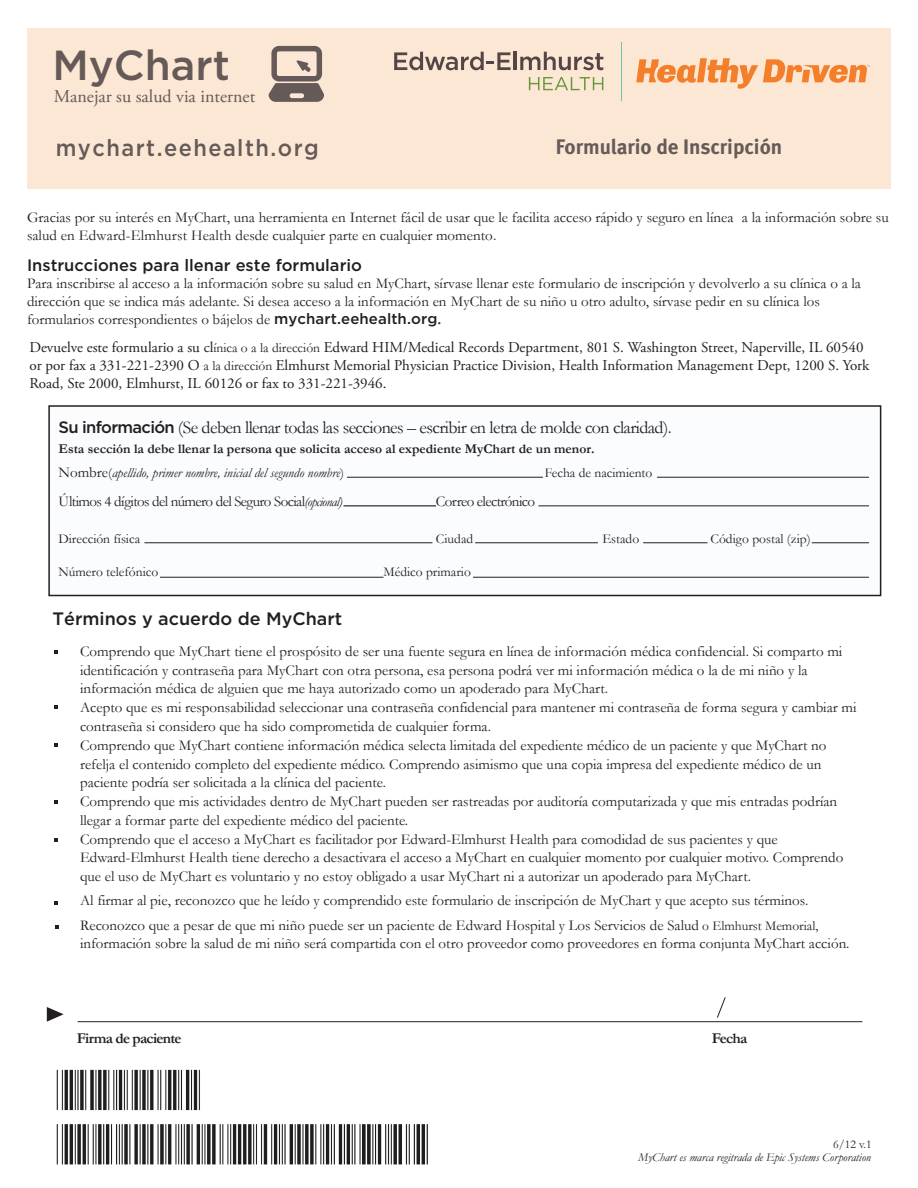
<style>
.page{position:relative;width:918px;height:1188px;background:#fff}
.page>*{position:absolute;margin:0;border:0;box-sizing:border-box;transform-origin:0 0}
.t1{font:500 42px "Gotham";color:#655a58}
.t2{font:500 23.25px "Gotham";letter-spacing:.065em;color:#655a58;scale:.94 1}
.t3{font:21px "Meta Bold LF";color:#655b58}
.t4{font:18px "Garamond";letter-spacing:-.03em;color:#231f20}
.t5{font:500 18px "Gotham";color:#231f20}
.t6{font:18px "Adobe Garamond Pro";color:#665958}
.t7{font:500 16.5px "Gotham";color:#231f20}
.t8{font:15px/18.8px "Garamond";color:#231f20}
.t9{font:15px/18px "Adobe Garamond Pro";color:#231f20}
.t10{font:15px "Garamond";letter-spacing:-.04em;color:#231f20}
.t11{font:700 15px "Garamond";letter-spacing:-.045em;color:#231f20}
.t12{font:700 13.5px/24.5px "Garamond";color:#231f20}
.t13{font:13.5px "Garamond";color:#231f20}
.t14{font:italic 12px "Garamond";color:#231f20}
.t15{font:12px "Garamond";color:#231f20}
.s1{font-family:"Gotham";font-weight:500}
.s2{font-weight:700}
.s3{font-family:"Garamond";font-size:13.5px}
.s4{font-family:"Gotham";font-weight:500;font-size:16.5px}
.s5{font-weight:400;font-size:15px}
.s6{font-weight:400}
.s7{font-weight:400;font-style:italic}
.s8{font-style:italic;font-size:13.5px}
.s9{font-size:13.5px}
</style>
<div class="page">
<img style="left:56px;top:1069px;width:372px;height:96px">
<svg style="left:47px;top:1007px;width:17px;height:15px"></svg>
<hr style="left:78px;top:1021px;width:784px;height:1px;background:#231f20">
<svg style="left:717px;top:997px;width:9px;height:21px"></svg>
<div style="left:48px;top:405px;width:833px;height:191px;background:#fafcfd;border:2px solid #231f20"></div>
<hr style="left:347px;top:477px;width:196px;height:1px;background:#231f20">
<hr style="left:657px;top:477px;width:212px;height:1px;background:#231f20">
<hr style="left:538px;top:505px;width:331px;height:1px;background:#231f20">
<hr style="left:344px;top:506px;width:92px;height:1px;background:#231f20">
<hr style="left:144px;top:542px;width:288px;height:1px;background:#231f20">
<hr style="left:475px;top:542px;width:123px;height:1px;background:#231f20">
<hr style="left:643px;top:542px;width:64px;height:1px;background:#231f20">
<hr style="left:812px;top:542px;width:57px;height:1px;background:#231f20">
<hr style="left:160px;top:577px;width:223px;height:1px;background:#231f20">
<hr style="left:473px;top:577px;width:396px;height:1px;background:#231f20">
<svg style="left:55px;top:650px;width:3px;height:4px"></svg>
<svg style="left:55px;top:705px;width:3px;height:4px"></svg>
<svg style="left:55px;top:743px;width:3px;height:4px"></svg>
<svg style="left:55px;top:800px;width:3px;height:4px"></svg>
<svg style="left:55px;top:838px;width:3px;height:4px"></svg>
<svg style="left:55px;top:901px;width:3px;height:4px"></svg>
<svg style="left:55px;top:926px;width:4px;height:3px"></svg>
<div style="left:27px;top:28px;width:864px;height:161px;background:#fce7d4"></div>
<svg style="left:269px;top:46px;width:55px;height:56px"></svg>
<hr style="left:621px;top:42px;width:1px;height:59px;background:#66c5b4">
<svg style="left:636px;top:58px;width:234px;height:31px"></svg>
<svg style="left:394px;top:52px;width:117px;height:18px"></svg>
<hr style="left:514px;top:52px;width:3px;height:18px;background:#554546">
<svg style="left:520px;top:52px;width:83px;height:18px"></svg>
<svg style="left:529px;top:77px;width:74px;height:13px"></svg>
<h1 class="t1" style="left:52px;top:37px;width:179px">MyChart</h1>
<p class="t6" style="left:54px;top:85px;width:203px">Manejar su salud via internet</p>
<h2 class="t2" style="left:56px;top:132px;width:281px">mychart.eehealth.org</h2>
<h3 class="t3" style="left:556px;top:135px;width:228px">Formulario de Inscripción</h3>
<p class="t8" style="left:27px;top:208px;width:863px;line-height:18px">Gracias por su interés en MyChart, una herramienta en Internet fácil de usar que le facilita acceso rápido y seguro en línea a la información sobre su salud en Edward-Elmhurst Health desde cualquier parte en cualquier momento.</p>
<p class="t8" style="left:27px;top:274px;width:836px;line-height:18px">Para inscribirse al acceso a la información sobre su salud en MyChart, sírvase llenar este formulario de inscripción y devolverlo a su clínica o a la dirección que se indica más adelante. Si desea acceso a la información en MyChart de su niño u otro adulto, sírvase pedir en su clínica los formularios correspondientes o bájelos de <span class="s1">mychart.eehealth.org</span><span class="s2">.</span></p>
<p class="t9" style="left:29px;top:339px;width:842px">Devuelve este formulario a su cl<span class="s3">ínica o a la dirección</span> Edward HIM/Medical Records Department, 801 S. Washington Street, Naperville, IL 60540 or por fax a 331-221-2390 O <span class="s3">a la dirección</span> Elmhurst Memorial Physician Practice Division, Health Information Management Dept, 1200 S. York<br>Road, Ste 2000, Elmhurst, IL 60126 or fax to 331-221-3946.</p>
<p class="t7" style="left:27px;top:254px;width:337px">Instrucciones para llenar este formulario</p>
<p class="t4" style="left:58px;top:415px;width:615px"><span class="s4">Su información</span> (Se deben llenar todas las secciones – escribir en letra de molde con claridad).</p>
<p class="t12" style="left:58px;top:436px;width:538px">Esta sección la debe llenar la persona que solicita acceso al expediente MyChart de un menor.<br><span class="s5">Nombre</span><span class="s6">(</span><span class="s7">apellido, primer nombre, inicial del segundo nombre</span><span class="s6">)</span></p>
<p class="t13" style="left:545px;top:464px;width:109px">Fecha de nacimiento</p>
<p class="t10" style="left:58px;top:491px;width:285px">Últimos 4 dígitos del número del Seguro Social<span class="s8">(opcional)</span></p>
<p class="t10" style="left:436px;top:491px;width:101px">Correo electrónico</p>
<p class="t13" style="left:58px;top:529px;width:83px">Dirección física</p>
<p class="t13" style="left:436px;top:529px;width:39px">Ciudad</p>
<p class="t13" style="left:602px;top:529px;width:38px">Estado</p>
<p class="t13" style="left:710px;top:529px;width:102px">Código postal (zip)</p>
<p class="t13" style="left:58px;top:562px;width:101px">Número telefónico</p>
<p class="t13" style="left:383px;top:562px;width:89px">Médico primario</p>
<p class="t5" style="left:52px;top:607px;width:291px">Términos y acuerdo de MyChart</p>
<p class="t8" style="left:80px;top:641px;width:778px">Comprendo que MyChart tiene el prospósito de ser una fuente segura en línea de información médica confidencial. Si comparto mi identificación y contraseña para MyChart con otra persona, esa persona podrá ver mi información médica o la de mi niño y la información médica de alguien que me haya autorizado como un apoderado para MyChart.<br>Acepto que es mi responsabilidad seleccionar una contraseña confidencial para mantener mi contraseña de forma segura y cambiar mi contraseña si considero que ha sido comprometida de cualquier forma.<br>Comprendo que MyChart contiene información médica selecta limitada del expediente médico de un paciente y que MyChart no refelja el contenido completo del expediente médico. Comprendo asimismo que una copia impresa del expediente médico de un paciente podría ser solicitada a la clínica del paciente.<br>Comprendo que mis actividades dentro de MyChart pueden ser rastreadas por auditoría computarizada y que mis entradas podrían llegar a formar parte del expediente médico del paciente.<br>Comprendo que el acceso a MyChart es facilitador por Edward-Elmhurst Health para comodidad de sus pacientes y que Edward-Elmhurst Health tiene derecho a desactivara el acceso a MyChart en cualquier momento por cualquier motivo. Comprendo que el uso de MyChart es voluntario y no estoy obligado a usar MyChart ni a autorizar un apoderado para MyChart.</p>
<p class="t8" style="left:80px;top:888px;width:740px;line-height:25px">Al firmar al pie, reconozco que he leído y comprendido este formulario de inscripción de MyChart y que acepto sus términos.<br>Reconozco que a pesar de que mi niño puede ser un paciente de Edward Hospital y Los Servicios de Salud <span class="s9">o Elmhurst Memorial,</span></p>
<p class="t8" style="left:80px;top:934px;width:771px">información sobre la salud de mi niño será compartida con el otro proveedor como proveedores en forma conjunta MyChart acción.</p>
<p class="t11" style="left:77px;top:1028px;width:106px">Firma de paciente</p>
<p class="t11" style="left:712px;top:1028px;width:37px">Fecha</p>
<p class="t15" style="left:833px;top:1136px;width:40px">6/12 v.1</p>
<p class="t14" style="left:638px;top:1149px;width:234px">MyChart es marca regitrada de Epic Systems Corporation</p>
</div>
